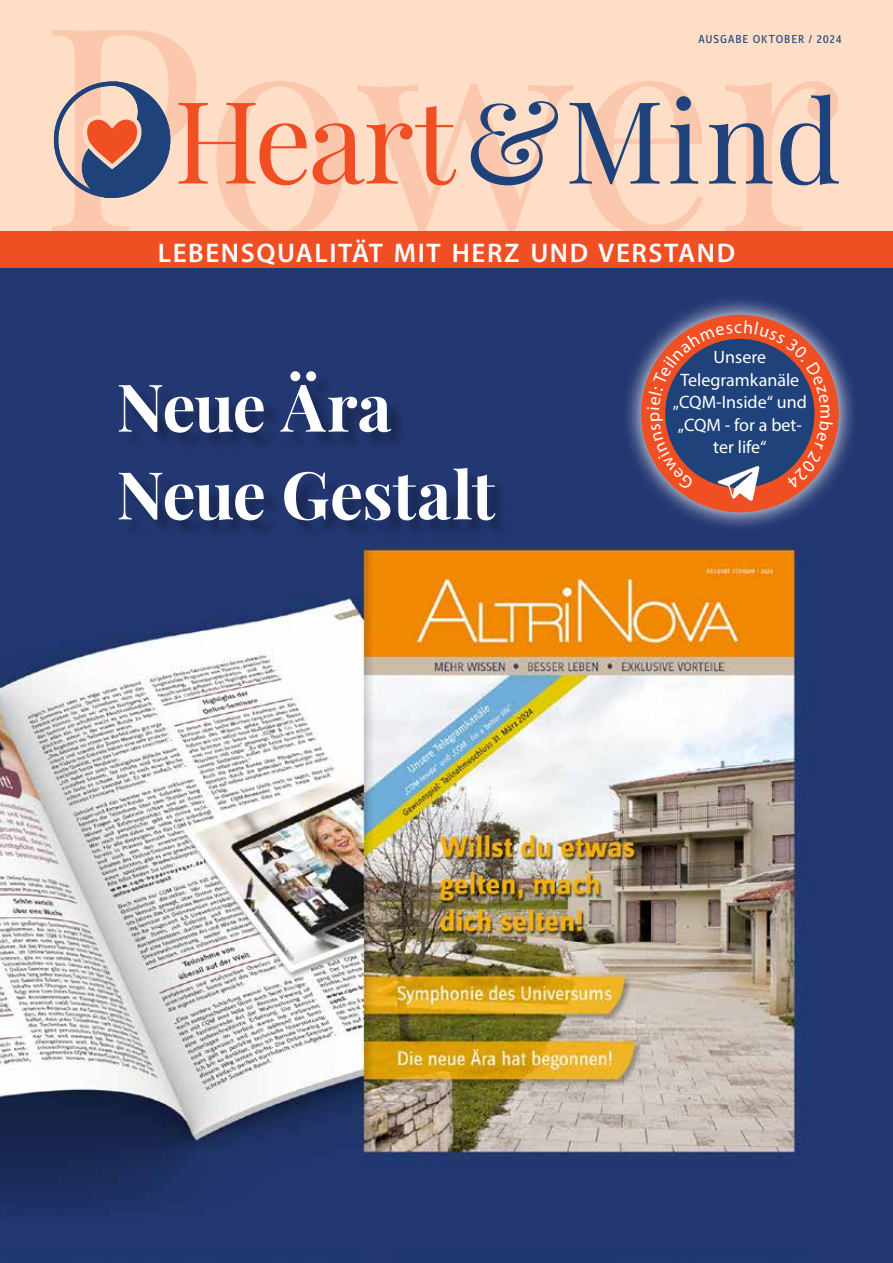
<style>
.page{position:relative;width:893px;height:1263px;background:#fff}
.page>*{position:absolute;margin:0;border:0;box-sizing:border-box;transform-origin:0 0}
.t1{font:700 66px "Playfair Display";letter-spacing:-.015em;color:#fff}
.t2{font:600 27px "Myriad Pro";letter-spacing:.06em;color:#fff}
.t3{font:18px/22.5px "Myriad Pro";color:#fff;text-align:center}
.t4{font:12px "Zine Sans Display OT";letter-spacing:.07em;color:#1f427b}
</style>
<div class="page">
<div style="left:0;top:0;width:893px;height:254px;background:#fedec7"></div>
<svg style="left:52px;top:30px;width:786px;height:202px"></svg>
<svg style="left:471px;top:94px;width:368px;height:91px"></svg>
<svg style="left:179px;top:103px;width:277px;height:82px"></svg>
<svg style="left:52px;top:79px;width:121px;height:121px"></svg>
<div style="left:0;top:232px;width:893px;height:39px;background:#f04e23"></div>
<img style="left:0;top:268px;width:893px;height:995px">
<svg style="left:621px;top:295px;width:237px;height:237px;background:#33457b"></svg>
<div style="left:641px;top:315px;width:198px;height:197px;background:#f04e23;border-radius:50%"></div>
<img style="left:729px;top:490px;width:27px;height:12px">
<div style="left:122px;top:374px;width:392px;height:165px;background:#000;opacity:.28"></div>
<svg style="left:647px;top:320px;width:186px;height:170px"></svg>
<p class="t4" style="left:698px;top:33px;width:145px">AUSGABE OKTOBER / 2024</p>
<h2 class="t2" style="left:158px;top:235px;width:579px">LEBENSQUALITÄT MIT HERZ UND VERSTAND</h2>
<h1 class="t1" style="left:117px;top:365px;width:277px">Neue Ära</h1>
<h1 class="t1" style="left:117px;top:453px;width:380px">Neue Gestalt</h1>
<p class="t3" style="left:673px;top:346px;width:136px">Unsere<br>Telegramkanäle „CQM-Inside“ und „CQM - for a bet-</p>
<p class="t3" style="left:713px;top:436px;width:55px">ter life“</p>
</div>
